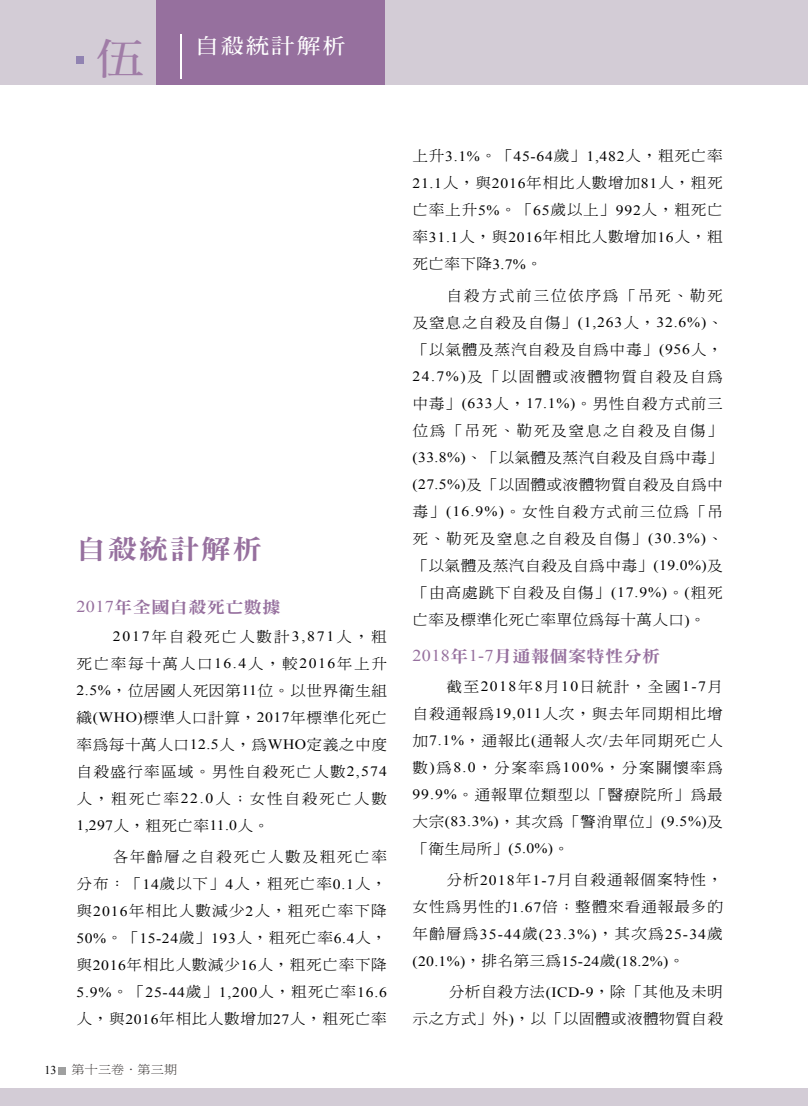
<style>
.page{position:relative;width:808px;height:1106px;background:#fff}
.page>*{position:absolute;margin:0;border:0;box-sizing:border-box;transform-origin:0 0}
.t1{font:42px "DF Ming Bd HK BF";color:#a07da7;scale:1.15 1}
.t2{font:27px "DFN Ming W9 WIN BF";letter-spacing:.05em;color:#96709e;scale:1.1 1}
.t3{font:21px "DF Ming Bd HK BF";letter-spacing:.1em;color:#fff;scale:1.1 1}
.t4{font:16.5px "DFN Ming W9 WIN BF";letter-spacing:.02em;color:#96709e;scale:1.1 1}
.t5{font:300 14.25px/27px "Inn Ming";letter-spacing:.05em;color:#000;text-align:justify;scale:1.1 1}
.t6{font:14.25px "Times New Roman";letter-spacing:.045em;color:#000;scale:1.1 1}
.t7{font:14.25px/27px "Times New Roman";letter-spacing:.07em;color:#000;scale:1.1 1}
.t8{font:300 14.25px/27px "Inn Ming";letter-spacing:.025em;color:#000;text-align:right;scale:1.1 1}
.t9{font:12px "DF Ming W3 WIN BF";color:#3e3a39;scale:1.1 1}
.t10{font:12px "Times New Roman";color:#000}
.s1{font-family:"Times New Roman"}
.s2{font-family:"Times New Roman";font-weight:400}
.s3{font-family:"Inn Ming";font-weight:300}
</style>
<div class="page">
<div style="left:0;top:0;width:808px;height:85px;background:#d3ccd6"></div>
<div style="left:0;top:1088px;width:808px;height:18px;background:#d3ccd6"></div>
<div style="left:157px;top:0;width:228px;height:85px;background:#96709e"></div>
<hr style="left:181px;top:34px;width:1px;height:45px;background:#fff">
<div style="left:77px;top:56px;width:7px;height:7px;background:#9183b2"></div>
<div style="left:59px;top:1067px;width:7px;height:7px;background:#9fa0a0"></div>
<h1 class="t1" style="left:96px;top:38px;width:43px">伍</h1>
<h3 class="t3" style="left:195px;top:35px;width:138px">自殺統計解析</h3>
<h2 class="t2" style="left:77px;top:535px;width:170px">自殺統計解析</h2>
<p class="t4" style="left:77px;top:599px;width:187px"><span class="s1">2017</span>年全國自殺死亡數據</p>
<p class="t5" style="left:77px;top:622px;width:284px;text-indent:36px"><span class="s2">2017</span>年自殺死亡人數計<span class="s2">3,871</span>人，粗死亡率每十萬人口<span class="s2">16.4</span>人，較<span class="s2">2016</span>年上升<span class="s2">2.5%</span>，位居國人死因第<span class="s2">11</span>位。以世界衛生組織<span class="s2">(WHO)</span>標準人口計算，<span class="s2">2017</span>年標準化死亡率為每十萬人口<span class="s2">12.5</span>人，為<span class="s2">WHO</span>定義之中度自殺盛行率區域。男性自殺死亡人數<span class="s2">2,574</span>人，粗死亡率<span class="s2">22.0</span>人；女性自殺死亡人數</p>
<p class="t6" style="left:77px;top:816px;width:177px">1,297<span class="s3">人，粗死亡率</span>11.0<span class="s3">人。</span></p>
<p class="t5" style="left:77px;top:843px;width:284px;text-indent:36px">各年齡層之自殺死亡人數及粗死亡率分布：「<span class="s2">14</span>歲以下」<span class="s2">4</span>人，粗死亡率<span class="s2">0.1</span>人，與<span class="s2">2016</span>年相比人數減少<span class="s2">2</span>人，粗死亡率下降</p>
<p class="t6" style="left:77px;top:928px;width:284px">50%<span class="s3">。「</span>15-24<span class="s3">歲」</span>193<span class="s3">人，粗死亡率</span>6.4<span class="s3">人，</span></p>
<p class="t5" style="left:77px;top:951px;width:284px">與<span class="s2">2016</span>年相比人數減少<span class="s2">16</span>人，粗死亡率下降</p>
<p class="t6" style="left:77px;top:982px;width:284px">5.9%<span class="s3">。「</span>25-44<span class="s3">歲」</span>1,200<span class="s3">人，粗死亡率</span>16.6</p>
<p class="t5" style="left:77px;top:1005px;width:284px">人，與<span class="s2">2016</span>年相比人數增加<span class="s2">27</span>人，粗死亡率</p>
<p class="t10" style="left:44px;top:1062px;width:14px">13</p>
<p class="t9" style="left:72px;top:1063px;width:98px">第十三卷．第三期</p>
<p class="t6" style="left:412px;top:147px;width:284px"><span class="s3">上升</span>3.1%<span class="s3">。「</span>45-64<span class="s3">歲」</span>1,482<span class="s3">人，粗死亡率</span></p>
<p class="t5" style="left:412px;top:169px;width:284px"><span class="s2">21.1</span>人，與<span class="s2">2016</span>年相比人數增加<span class="s2">81</span>人，粗死亡率上升<span class="s2">5%</span>。「<span class="s2">65</span>歲以上」<span class="s2">992</span>人，粗死亡率<span class="s2">31.1</span>人，與<span class="s2">2016</span>年相比人數增加<span class="s2">16</span>人，粗死亡率下降<span class="s2">3.7%</span>。</p>
<p class="t5" style="left:412px;top:282px;width:284px;text-indent:34px">自殺方式前三位依序為「吊死、勒死及窒息之自殺及自傷」<span class="s2">(1,263</span>人，<span class="s2">32.6%)</span>、「以氣體及蒸汽自殺及自為中毒」<span class="s2">(956</span>人，<span class="s2">24.7%)</span>及「以固體或液體物質自殺及自為中毒」<span class="s2">(633</span>人，<span class="s2">17.1%)</span>。男性自殺方式前三位為「吊死、勒死及窒息之自殺及自傷」<span class="s2">(33.8%)</span>、「以氣體及蒸汽自殺及自為中毒」<span class="s2">(27.5%)</span>及「以固體或液體物質自殺及自為中毒」<span class="s2">(16.9%)</span>。女性自殺方式前三位為「吊死、勒死及窒息之自殺及自傷」<span class="s2">(30.3%)</span>、「以氣體及蒸汽自殺及自為中毒」<span class="s2">(19.0%)</span>及「由高處跳下自殺及自傷」<span class="s2">(17.9%)</span>。<span class="s2">(</span>粗死亡率及標準化死亡率單位為每十萬人口<span class="s2">)</span>。</p>
<p class="t4" style="left:412px;top:648px;width:227px"><span class="s1">2018</span>年<span class="s1">1-7</span>月通報個案特性分析</p>
<p class="t5" style="left:412px;top:672px;width:284px;text-indent:34px">截至<span class="s2">2018</span>年<span class="s2">8</span>月<span class="s2">10</span>日統計，全國<span class="s2">1-7</span>月自殺通報為<span class="s2">19,011</span>人次，與去年同期相比增加<span class="s2">7.1%</span>，通報比<span class="s2">(</span>通報人次<span class="s2">/</span>去年同期死亡人數<span class="s2">)</span>為<span class="s2">8.0</span>，分案率為<span class="s2">100%</span>，分案關懷率為<span class="s2">99.9%</span>。通報單位類型以「醫療院所」為最大宗<span class="s2">(83.3%)</span>，其次為「警消單位」<span class="s2">(9.5%)</span>及「衛生局所」<span class="s2">(5.0%)</span>。</p>
<p class="t5" style="left:412px;top:866px;width:284px;text-align:right">分析<span class="s2">2018</span>年<span class="s2">1-7</span>月自殺通報個案特性，<br>女性為男性的<span class="s2">1.67</span>倍；整體來看通報最多的</p>
<p class="t7" style="left:412px;top:920px;width:284px"><span class="s3">年齡層為</span>35-44<span class="s3">歲</span>(23.3%)<span class="s3">，其次為</span>25-34<span class="s3">歲</span>(20.1%)<span class="s3">，排名第三為</span>15-24<span class="s3">歲</span>(18.2%)<span class="s3">。</span></p>
<p class="t8" style="left:412px;top:978px;width:284px">分析自殺方法<span class="s2">(ICD-9</span>，除「其他及未明<br>示之方式」外<span class="s2">)</span>，以「以固體或液體物質自殺</p>
</div>
